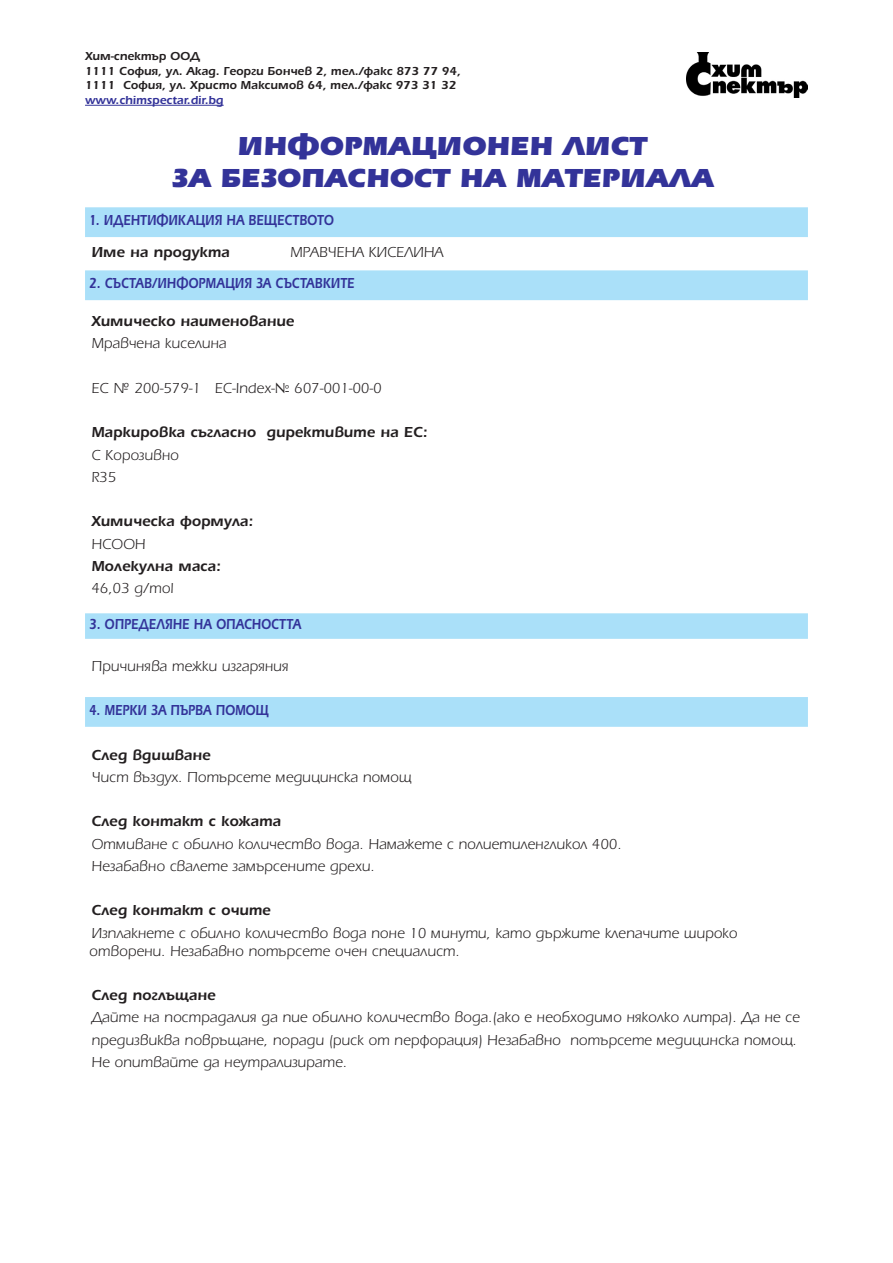
<style>
.page{position:relative;width:893px;height:1263px;background:#fff}
.page>*{position:absolute;margin:0;border:0;box-sizing:border-box;transform-origin:0 0}
.t1{font:900 27px "Erika";color:#339}
.Paragraf{font:300 15px/18px "Erika";color:#231f20}
.Paragraf-2{font:15px "Erika Demi";color:#231f20}
.Име{font:15px "Erika Demi";letter-spacing:.005em;color:#339;scale:.8 1}
.t2{font:12px "Erika Demi";color:#231f20}
.t3{font:12px "Erika Demi";color:#339}
.s1{font-family:"Opal B";font-weight:400}
</style>
<div class="page">
<svg style="left:85px;top:207px;width:723px;height:520px"></svg>
<img style="left:686px;top:52px;width:122px;height:45px">
<hr style="left:85px;top:105px;width:139px;height:1px;background:#339">
<p class="t2" style="left:85px;top:50px;width:116px">Хим-спектър ООД</p>
<p class="t2" style="left:85px;top:64px;width:377px">1111 София, ул. Акад. Георги Бончев 2, тел./факс 873 77 94,</p>
<p class="t2" style="left:85px;top:79px;width:373px">1111 София, ул. Христо Максимов 64, тел./факс 973 31 32</p>
<p class="t3" style="left:85px;top:93px;width:140px">www.chimspectar.dir.bg</p>
<p class="t1" style="left:238px;top:131px;width:411px">ИНФОРМАЦИОНЕН ЛИСТ</p>
<p class="t1" style="left:171px;top:164px;width:544px">ЗА БЕЗОПАСНОСТ НА МАТЕРИАЛА</p>
<p class="Име" style="left:89px;top:212px;width:307px">1. ИДЕНТИФИКАЦИЯ НА ВЕЩЕСТВОТО</p>
<p class="Paragraf-2" style="left:91px;top:244px;width:140px">Име на продукта</p>
<p class="Paragraf" style="left:290px;top:243px;width:154px">МРАВЧЕНА КИСЕЛИНА</p>
<p class="Име" style="left:89px;top:275px;width:333px">2. СЪСТАВ/ИНФОРМАЦИЯ ЗА СЪСТАВКИТЕ</p>
<p class="Paragraf-2" style="left:91px;top:313px;width:204px">Химическо наименование</p>
<p class="Paragraf" style="left:91px;top:335px;width:137px">Мравчена киселина</p>
<p class="Paragraf" style="left:91px;top:379px;width:292px">EC ‹ 200-579-1 EC-Index-<span class="s1">¹</span> 607-001-00-0</p>
<p class="Paragraf-2" style="left:91px;top:424px;width:338px">Маркировка съгласно директивите на ЕС:</p>
<p class="Paragraf" style="left:91px;top:446px;width:89px">С Корозивно</p>
<p class="Paragraf" style="left:91px;top:468px;width:26px">R35</p>
<p class="Paragraf-2" style="left:91px;top:513px;width:163px">Химическа формула:</p>
<p class="Paragraf" style="left:91px;top:535px;width:56px">HСООН</p>
<p class="Paragraf-2" style="left:91px;top:558px;width:131px">Молекулна маса:</p>
<p class="Paragraf" style="left:91px;top:579px;width:83px">46,03 g/mol</p>
<p class="Име" style="left:89px;top:616px;width:266px">3. ОПРЕДЕЛЯНЕ НА ОПАСНОСТТА</p>
<p class="Paragraf" style="left:91px;top:657px;width:199px">Причинява тежки изгаряния</p>
<p class="Име" style="left:89px;top:702px;width:226px">4. МЕРКИ ЗА ПЪРВА ПОМОЩ</p>
<p class="Paragraf-2" style="left:91px;top:746px;width:121px">След вдишване</p>
<p class="Paragraf" style="left:91px;top:768px;width:322px">Чист въздух. Потърсете медицинска помощ</p>
<p class="Paragraf-2" style="left:91px;top:813px;width:191px">След контакт с кожата</p>
<p class="Paragraf" style="left:91px;top:835px;width:532px">Отмиване с обилно количество вода. Намажете с полиетиленгликол 400.</p>
<p class="Paragraf" style="left:91px;top:857px;width:285px">Незабавно свалете замърсените дрехи.</p>
<p class="Paragraf-2" style="left:91px;top:902px;width:181px">След контакт с очите</p>
<p class="Paragraf" style="left:89px;top:924px;width:650px">Изплакнете с обилно количество вода поне 10 минути, като държите клепачите широко отворени. Незабавно потърсете очен специалист.</p>
<p class="Paragraf-2" style="left:91px;top:987px;width:126px">След поглъщане</p>
<p class="Paragraf" style="left:91px;top:1009px;width:710px">Дайте на пострадалия да пие обилно количество вода.(ако е необходимо няколко литра). Да не се</p>
<p class="Paragraf" style="left:91px;top:1031px;width:707px">предизвиква повръщане, поради (риск от перфорация) Незабавно потърсете медицинска помощ.</p>
<p class="Paragraf" style="left:91px;top:1053px;width:257px">Не опитвайте да неутрализирате.</p>
</div>
